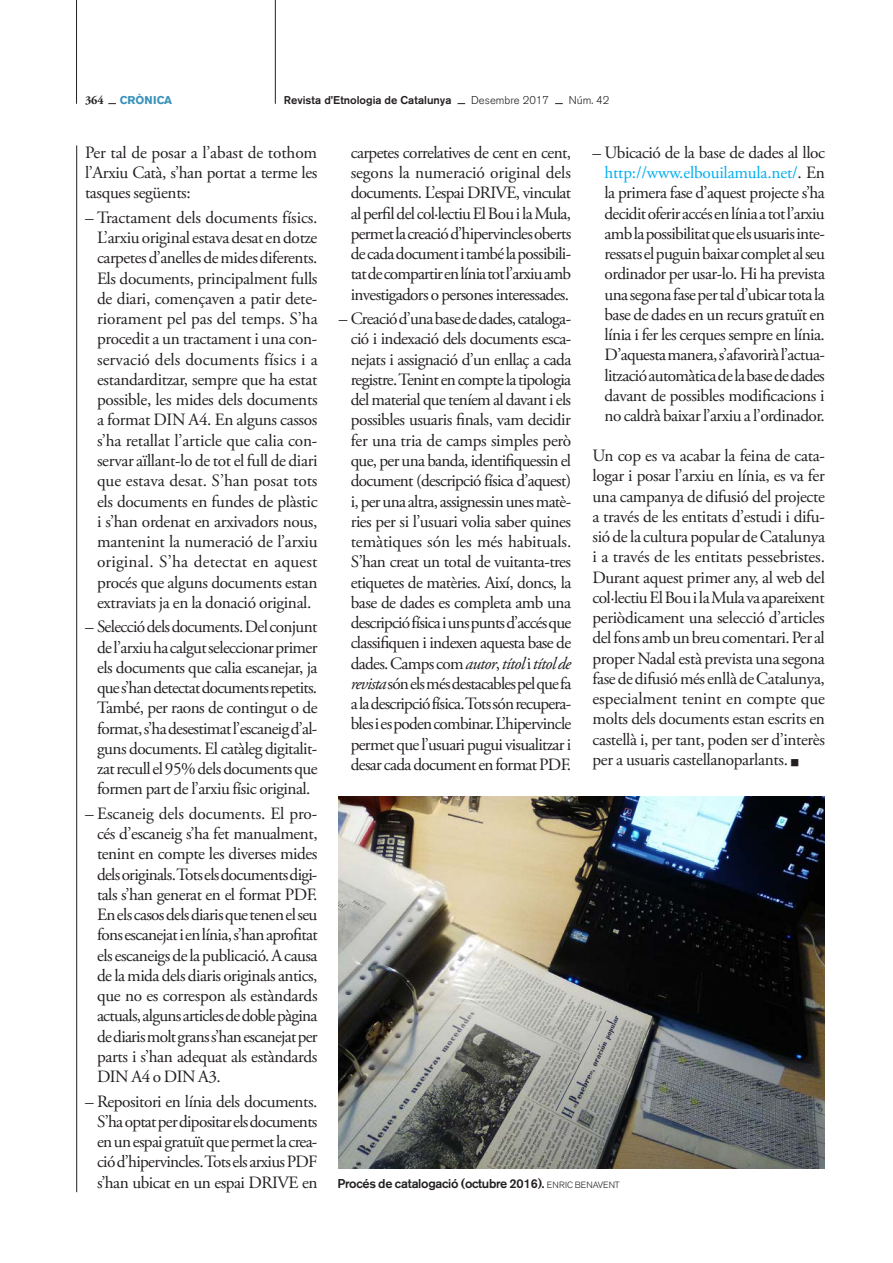
<style>
.page{position:relative;width:893px;height:1263px;background:#fff}
.page>*{position:absolute;margin:0;border:0;box-sizing:border-box;transform-origin:0 0}
.Text{font:17.25px/20.2px "Adobe Garamond Pro";letter-spacing:-.03em;color:#231f20;text-align:justify}
.FOTO_text{font:500 12.75px "Akzidenz Grotesk BE";letter-spacing:-.02em;color:#231f20}
.t1{font:700 12px "Adobe Garamond Pro";color:#231f20}
.t2{font:500 11.25px "Akzidenz Grotesk BE";color:#231f20}
.t3{font:300 11.25px "Akzidenz Grotesk BE";color:#231f20}
.t4{font:700 11.25px "Akzidenz Grotesk BE";color:#3a92b9}
.s1{font-style:italic}
.s2{color:#00aeef}
.s3{font-weight:300;font-size:9px}
</style>
<div class="page">
<hr style="left:275px;top:0;width:1px;height:104px;background:#231f20">
<hr style="left:76px;top:0;width:1px;height:104px;background:#231f20">
<hr style="left:76px;top:145px;width:1px;height:1047px;background:#231f20">
<img style="left:339px;top:796px;width:486px;height:373px">
<p class="t1" style="left:85px;top:93px;width:20px">364</p>
<p class="t4" style="left:120px;top:93px;width:54px">CRÒNICA</p>
<p class="t2" style="left:284px;top:93px;width:169px">Revista d’Etnologia de Catalunya</p>
<p class="t3" style="left:471px;top:94px;width:79px">Desembre 2017</p>
<p class="t3" style="left:569px;top:94px;width:42px">Núm. 42</p>
<p class="Text" style="left:85px;top:143px;width:234px">Per tal de posar a l’abast de tothom l’Arxiu Catà, s’han portat a terme les tasques següents:</p>
<p class="Text" style="left:97px;top:208px;width:222px;text-indent:-12px">– Tractament dels documents físics.<br>L’arxiu original estava desat en dotze carpetes d’anelles de mides diferents.<br>Els documents, principalment fulls de diari, començaven a patir dete&shy;riorament pel pas del temps. S’ha procedit a un tractament i una con&shy;servació dels documents físics i a estandarditzar, sempre que ha estat possible, les mides dels documents a format DIN A4. En alguns cassos s’ha retallat l’article que calia con&shy;servar aïllant-lo de tot el full de diari que estava desat. S’han posat tots els documents en fundes de plàstic i s’han ordenat en arxivadors nous, mantenint la numeració de l’arxiu original. S’ha detectat en aquest procés que alguns documents estan extraviats ja en la donació original.</p>
<p class="Text" style="left:97px;top:617px;width:222px;text-indent:-12px">– Selecció dels documents. Del conjunt de l’arxiu ha calgut seleccionar primer els documents que calia escanejar, ja que s’han detectat documents repetits.<br>També, per raons de contingut o de format, s’ha desestimat l’escaneig d’al&shy;guns documents. El catàleg digitalit&shy;zat recull el 95% dels documents que formen part de l’arxiu físic original.</p>
<p class="Text" style="left:97px;top:804px;width:222px;text-indent:-12px">– Escaneig dels documents. El pro&shy;cés d’escaneig s’ha fet manualment, tenint en compte les diverses mides dels originals. Tots els documents digi&shy;tals s’han generat en el format PDF.<br>En els casos dels diaris que tenen el seu fons escanejat i en línia, s’han aprofitat els escaneigs de la publicació. A causa de la mida dels diaris originals antics, que no es correspon als estàndards actuals, alguns articles de doble pàgina de diaris molt grans s’han escanejat per parts i s’han adequat als estàndards DIN A4 o DIN A3.</p>
<p class="Text" style="left:97px;top:1091px;width:222px;text-indent:-12px">– Repositori en línia dels documents.<br>S’ha optat per dipositar els documents en un espai gratuït que permet la crea&shy;ció d’hipervincles. Tots els arxius PDF s’han ubicat en un espai DRIVE en</p>
<p class="Text" style="left:351px;top:143px;width:222px">carpetes correlatives de cent en cent, segons la numeració original dels documents. L’espai DRIVE, vinculat al perfil del col·lectiu El Bou i la Mula, permet la creació d’hipervincles oberts de cada document i també la possibili&shy;tat de compartir en línia tot l’arxiu amb investigadors o persones interessades.</p>
<p class="Text" style="left:351px;top:309px;width:222px;text-indent:-12px">– Creació d’una base de dades, cataloga&shy;ció i indexació dels documents esca&shy;nejats i assignació d’un enllaç a cada registre. Tenint en compte la tipologia del material que teníem al davant i els possibles usuaris finals, vam decidir fer una tria de camps simples però que, per una banda, identifiquessin el document (descripció física d’aquest) i, per una altra, assignessin unes matè&shy;ries per si l’usuari volia saber quines temàtiques són les més habituals.<br>S’han creat un total de vuitanta-tres etiquetes de matèries. Així, doncs, la base de dades es completa amb una descripció física i uns punts d’accés que classifiquen i indexen aquesta base de dades. Camps com <span class="s1">autor</span>, <span class="s1">títol</span> i <span class="s1">títol de revista</span> són els més destacables pel que fa a la descripció física. Tots són recupera&shy;bles i es poden combinar. L’hipervincle permet que l’usuari pugui visualitzar i desar cada document en format PDF.</p>
<p class="Text" style="left:604px;top:143px;width:222px;text-indent:-12px">– Ubicació de la base de dades al lloc <span class="s2">http://www.elbouilamula.net/</span>. En la primera fase d’aquest projecte s’ha decidit oferir accés en línia a tot l’arxiu amb la possibilitat que els usuaris inte&shy;ressats el puguin baixar complet al seu ordinador per usar-lo. Hi ha prevista una segona fase per tal d’ubicar tota la base de dades en un recurs gratuït en línia i fer les cerques sempre en línia.<br>D’aquesta manera, s’afavorirà l’actua&shy;lització automàtica de la base de dades davant de possibles modificacions i no caldrà baixar l’arxiu a l’ordinador.</p>
<p class="Text" style="left:592px;top:446px;width:234px">Un cop es va acabar la feina de cata&shy;logar i posar l’arxiu en línia, es va fer una campanya de difusió del projecte a través de les entitats d’estudi i difu&shy;sió de la cultura popular de Catalunya i a través de les entitats pessebristes.<br>Durant aquest primer any, al web del col·lectiu El Bou i la Mula va apareixent periòdicament una selecció d’articles del fons amb un breu comentari. Per al proper Nadal està prevista una segona fase de difusió més enllà de Catalunya, especialment tenint en compte que molts dels documents estan escrits en castellà i, per tant, poden ser d’interès per a usuaris castellanoparlants. ■</p>
<p class="FOTO_text" style="left:338px;top:1176px;width:284px">Procés de catalogació (octubre 2016). <span class="s3">ENRIC BENAVENT</span></p>
</div>
